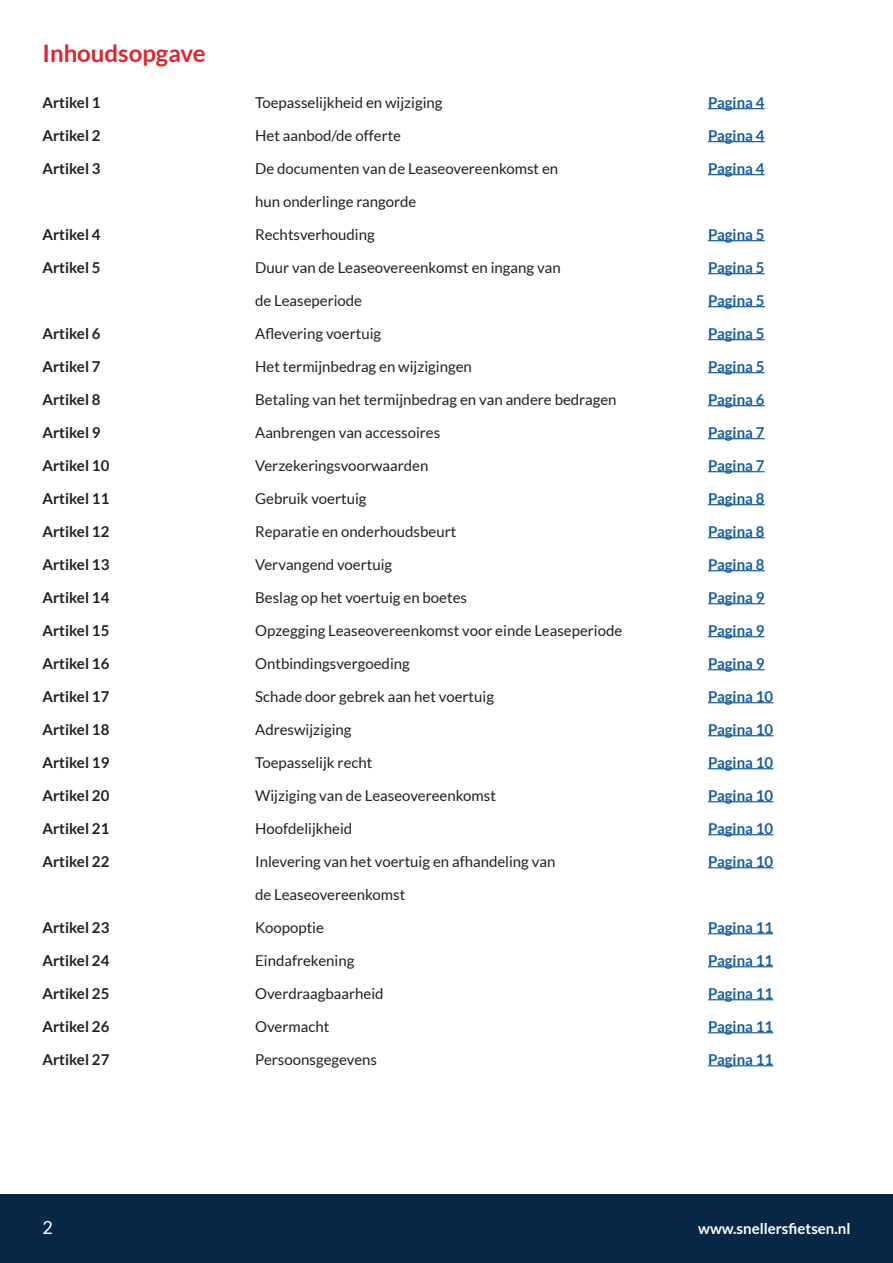
<style>
.page{position:relative;width:893px;height:1263px;background:#fff}
.page>*{position:absolute;margin:0;border:0;box-sizing:border-box;transform-origin:0 0}
.t1{font:700 24px "Lato";color:#e2252d}
.t2{font:18px "Lato";color:#fff}
.t3{font:15px/33px "Lato";color:#231f20}
.t4{font:700 15px/33px "Lato";color:#231f20}
.t5{font:700 15px/33px "Lato";color:#175d9e}
.t6{font:700 15px "Lato";color:#fff}
</style>
<div class="page">
<div style="left:0;top:1195px;width:893px;height:68px;background:#072744"></div>
<hr style="left:708px;top:108px;width:57px;height:1px;background:#175d9e">
<hr style="left:708px;top:141px;width:57px;height:1px;background:#175d9e">
<hr style="left:708px;top:174px;width:57px;height:1px;background:#175d9e">
<hr style="left:708px;top:240px;width:57px;height:1px;background:#175d9e">
<hr style="left:708px;top:273px;width:57px;height:1px;background:#175d9e">
<hr style="left:708px;top:306px;width:57px;height:1px;background:#175d9e">
<hr style="left:708px;top:339px;width:57px;height:1px;background:#175d9e">
<hr style="left:708px;top:372px;width:57px;height:1px;background:#175d9e">
<hr style="left:708px;top:405px;width:57px;height:1px;background:#175d9e">
<hr style="left:708px;top:438px;width:57px;height:1px;background:#175d9e">
<hr style="left:708px;top:471px;width:57px;height:1px;background:#175d9e">
<hr style="left:708px;top:504px;width:57px;height:1px;background:#175d9e">
<hr style="left:708px;top:537px;width:57px;height:1px;background:#175d9e">
<hr style="left:708px;top:570px;width:57px;height:1px;background:#175d9e">
<hr style="left:708px;top:603px;width:57px;height:1px;background:#175d9e">
<hr style="left:708px;top:636px;width:57px;height:1px;background:#175d9e">
<hr style="left:708px;top:669px;width:57px;height:1px;background:#175d9e">
<hr style="left:708px;top:702px;width:65px;height:1px;background:#175d9e">
<hr style="left:708px;top:735px;width:65px;height:1px;background:#175d9e">
<hr style="left:708px;top:768px;width:65px;height:1px;background:#175d9e">
<hr style="left:708px;top:801px;width:65px;height:1px;background:#175d9e">
<hr style="left:708px;top:834px;width:65px;height:1px;background:#175d9e">
<hr style="left:708px;top:867px;width:65px;height:1px;background:#175d9e">
<hr style="left:708px;top:933px;width:65px;height:1px;background:#175d9e">
<hr style="left:708px;top:966px;width:65px;height:1px;background:#175d9e">
<hr style="left:708px;top:999px;width:65px;height:1px;background:#175d9e">
<hr style="left:708px;top:1032px;width:65px;height:1px;background:#175d9e">
<hr style="left:708px;top:1065px;width:65px;height:1px;background:#175d9e">
<h1 class="t1" style="left:43px;top:39px;width:165px">Inhoudsopgave</h1>
<p class="t4" style="left:43px;top:86px;width:60px">Artikel 1</p>
<p class="t4" style="left:43px;top:119px;width:60px">Artikel 2</p>
<p class="t4" style="left:43px;top:152px;width:60px">Artikel 3</p>
<p class="t4" style="left:43px;top:218px;width:60px">Artikel 4</p>
<p class="t4" style="left:43px;top:251px;width:60px">Artikel 5</p>
<p class="t4" style="left:43px;top:317px;width:60px">Artikel 6</p>
<p class="t4" style="left:43px;top:350px;width:60px">Artikel 7</p>
<p class="t4" style="left:43px;top:383px;width:60px">Artikel 8</p>
<p class="t4" style="left:43px;top:416px;width:60px">Artikel 9</p>
<p class="t4" style="left:43px;top:449px;width:68px">Artikel 10</p>
<p class="t4" style="left:43px;top:482px;width:68px">Artikel 11</p>
<p class="t4" style="left:43px;top:515px;width:68px">Artikel 12</p>
<p class="t4" style="left:43px;top:548px;width:68px">Artikel 13<br>Artikel 14</p>
<p class="t4" style="left:43px;top:614px;width:68px">Artikel 15</p>
<p class="t4" style="left:43px;top:647px;width:68px">Artikel 16</p>
<p class="t4" style="left:43px;top:680px;width:68px">Artikel 17</p>
<p class="t4" style="left:43px;top:713px;width:68px">Artikel 18</p>
<p class="t4" style="left:43px;top:746px;width:68px">Artikel 19</p>
<p class="t4" style="left:43px;top:779px;width:68px">Artikel 20</p>
<p class="t4" style="left:43px;top:812px;width:68px">Artikel 21</p>
<p class="t4" style="left:43px;top:845px;width:68px">Artikel 22</p>
<p class="t4" style="left:43px;top:911px;width:68px">Artikel 23</p>
<p class="t4" style="left:43px;top:944px;width:68px">Artikel 24</p>
<p class="t4" style="left:43px;top:977px;width:68px">Artikel 25</p>
<p class="t4" style="left:43px;top:1010px;width:68px">Artikel 26</p>
<p class="t4" style="left:43px;top:1043px;width:68px">Artikel 27</p>
<p class="t3" style="left:255px;top:86px;width:189px">Toepasselijkheid en wijziging</p>
<p class="t3" style="left:255px;top:119px;width:148px">Het aanbod/de offerte</p>
<p class="t3" style="left:255px;top:152px;width:305px">De documenten van de Leaseovereenkomst en</p>
<p class="t3" style="left:255px;top:185px;width:163px">hun onderlinge rangorde</p>
<p class="t3" style="left:255px;top:218px;width:121px">Rechtsverhouding</p>
<p class="t3" style="left:255px;top:251px;width:307px">Duur van de Leaseovereenkomst en ingang van</p>
<p class="t3" style="left:255px;top:284px;width:109px">de Leaseperiode</p>
<p class="t3" style="left:255px;top:317px;width:128px">Aflevering voertuig</p>
<p class="t3" style="left:255px;top:350px;width:218px">Het termijnbedrag en wijzigingen</p>
<p class="t3" style="left:255px;top:383px;width:363px">Betaling van het termijnbedrag en van andere bedragen</p>
<p class="t3" style="left:255px;top:416px;width:187px">Aanbrengen van accessoires</p>
<p class="t3" style="left:255px;top:449px;width:175px">Verzekeringsvoorwaarden</p>
<p class="t3" style="left:255px;top:482px;width:113px">Gebruik voertuig</p>
<p class="t3" style="left:255px;top:515px;width:203px">Reparatie en onderhoudsbeurt</p>
<p class="t3" style="left:255px;top:548px;width:213px">Vervangend voertuig<br>Beslag op het voertuig en boetes</p>
<p class="t3" style="left:255px;top:614px;width:369px">Opzegging Leaseovereenkomst voor einde Leaseperiode</p>
<p class="t3" style="left:255px;top:647px;width:156px">Ontbindingsvergoeding</p>
<p class="t3" style="left:255px;top:680px;width:240px">Schade door gebrek aan het voertuig</p>
<p class="t3" style="left:255px;top:713px;width:98px">Adreswijziging</p>
<p class="t3" style="left:255px;top:746px;width:119px">Toepasselijk recht</p>
<p class="t3" style="left:255px;top:779px;width:242px">Wijziging van de Leaseovereenkomst</p>
<p class="t3" style="left:255px;top:812px;width:99px">Hoofdelijkheid</p>
<p class="t3" style="left:255px;top:845px;width:302px">Inlevering van het voertuig en afhandeling van</p>
<p class="t3" style="left:255px;top:878px;width:152px">de Leaseovereenkomst</p>
<p class="t3" style="left:255px;top:911px;width:70px">Koopoptie</p>
<p class="t3" style="left:255px;top:944px;width:101px">Eindafrekening</p>
<p class="t3" style="left:255px;top:977px;width:130px">Overdraagbaarheid</p>
<p class="t3" style="left:255px;top:1010px;width:76px">Overmacht</p>
<p class="t3" style="left:255px;top:1043px;width:123px">Persoonsgegevens</p>
<p class="t5" style="left:708px;top:86px;width:58px">Pagina 4</p>
<p class="t5" style="left:708px;top:119px;width:58px">Pagina 4</p>
<p class="t5" style="left:708px;top:152px;width:58px">Pagina 4</p>
<p class="t5" style="left:708px;top:218px;width:58px">Pagina 5</p>
<p class="t5" style="left:708px;top:251px;width:58px">Pagina 5</p>
<p class="t5" style="left:708px;top:284px;width:58px">Pagina 5</p>
<p class="t5" style="left:708px;top:317px;width:58px">Pagina 5</p>
<p class="t5" style="left:708px;top:350px;width:58px">Pagina 5</p>
<p class="t5" style="left:708px;top:383px;width:58px">Pagina 6</p>
<p class="t5" style="left:708px;top:416px;width:58px">Pagina 7</p>
<p class="t5" style="left:708px;top:449px;width:58px">Pagina 7</p>
<p class="t5" style="left:708px;top:482px;width:58px">Pagina 8</p>
<p class="t5" style="left:708px;top:515px;width:58px">Pagina 8</p>
<p class="t5" style="left:708px;top:548px;width:58px">Pagina 8<br>Pagina 9</p>
<p class="t5" style="left:708px;top:614px;width:58px">Pagina 9</p>
<p class="t5" style="left:708px;top:647px;width:58px">Pagina 9</p>
<p class="t5" style="left:708px;top:680px;width:67px">Pagina 10</p>
<p class="t5" style="left:708px;top:713px;width:67px">Pagina 10</p>
<p class="t5" style="left:708px;top:746px;width:67px">Pagina 10</p>
<p class="t5" style="left:708px;top:779px;width:67px">Pagina 10</p>
<p class="t5" style="left:708px;top:812px;width:67px">Pagina 10</p>
<p class="t5" style="left:708px;top:845px;width:67px">Pagina 10</p>
<p class="t5" style="left:708px;top:911px;width:67px">Pagina 11</p>
<p class="t5" style="left:708px;top:944px;width:67px">Pagina 11</p>
<p class="t5" style="left:708px;top:977px;width:67px">Pagina 11</p>
<p class="t5" style="left:708px;top:1010px;width:67px">Pagina 11</p>
<p class="t5" style="left:708px;top:1043px;width:67px">Pagina 11</p>
<p class="t2" style="left:43px;top:1217px;width:12px">2</p>
<p class="t6" style="left:698px;top:1220px;width:154px">www.snellersfietsen.nl</p>
</div>
